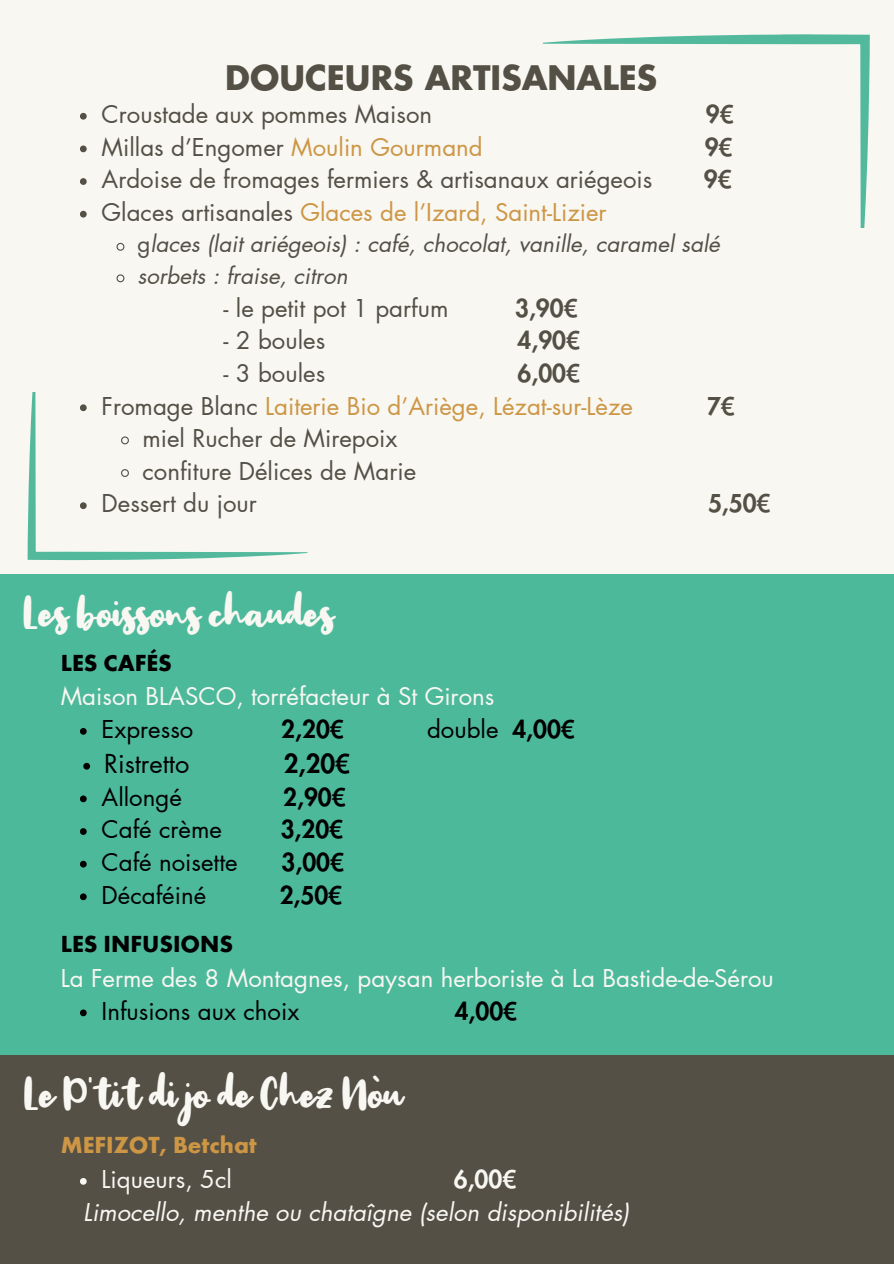
<style>
.page{position:relative;width:894px;height:1264px;background:#fff}
.page>*{position:absolute;margin:0;border:0;box-sizing:border-box;transform-origin:0 0}
.t1{font:45px "Big Snow";color:#f8f7f2}
.t2{font:700 33px "Futura LT Pro";color:#545046}
.t3{font:25.5px "Futura LT Pro";color:#000}
.t4{font:800 25.5px "Futura LT Pro";color:#000}
.t5{font:24px "Futura LT Pro";color:#545046}
.t6{font:24px/34.8px "Futura LT Pro";color:#f8f7f2}
.t7{font:24px "Futura LT Pro";color:#cd9645}
.t8{font:24px "Futura LT Pro";color:#000}
.t9{font:italic 24px "Futura LT Pro";color:#f8f7f2}
.t10{font:800 24px "Futura LT Pro";color:#000}
.t11{font:800 24px "Futura LT Pro";color:#545046}
.t12{font:24px "Futura T Bold";color:#cd9645}
.t13{font:800 24px "Futura LT Pro";color:#f8f7f2}
.t14{font:italic 22.5px "Futura LT Pro";color:#545046}
.s1{color:#cd9645}
.s2{color:#545046}
.s3{font-style:normal}
.s4{font-family:"Futura T Bold";color:#000}
.s5{font-weight:800}
</style>
<div class="page">
<div style="left:0;top:0;width:893px;height:1263px;background:#f8f7f2"></div>
<div style="left:0;top:1051px;width:893px;height:212px;background:#545046"></div>
<div style="left:0;top:574px;width:893px;height:480px;background:#4db99b"></div>
<svg style="left:80px;top:728px;width:7px;height:6px"></svg>
<svg style="left:83px;top:762px;width:7px;height:7px"></svg>
<svg style="left:80px;top:795px;width:7px;height:7px"></svg>
<svg style="left:80px;top:828px;width:7px;height:6px"></svg>
<svg style="left:80px;top:860px;width:7px;height:7px"></svg>
<svg style="left:80px;top:893px;width:7px;height:7px"></svg>
<svg style="left:80px;top:1009px;width:7px;height:7px"></svg>
<svg style="left:28px;top:392px;width:265px;height:168px"></svg>
<svg style="left:568px;top:34px;width:301px;height:194px"></svg>
<svg style="left:542px;top:41px;width:228px;height:187px"></svg>
<svg style="left:80px;top:113px;width:7px;height:7px"></svg>
<svg style="left:80px;top:145px;width:7px;height:7px"></svg>
<svg style="left:80px;top:178px;width:7px;height:7px"></svg>
<svg style="left:80px;top:211px;width:7px;height:6px"></svg>
<svg style="left:116px;top:242px;width:9px;height:9px"></svg>
<svg style="left:116px;top:274px;width:9px;height:9px"></svg>
<svg style="left:80px;top:404px;width:7px;height:7px"></svg>
<svg style="left:113px;top:392px;width:195px;height:162px"></svg>
<svg style="left:80px;top:502px;width:7px;height:7px"></svg>
<svg style="left:80px;top:1178px;width:7px;height:6px"></svg>
<h3 class="t2" style="left:225px;top:63px;width:433px">DOUCEURS ARTISANALES</h3>
<p class="t5" style="left:102px;top:103px;width:332px">Croustade aux pommes Maison</p>
<p class="t11" style="left:705px;top:103px;width:29px">9€</p>
<p class="t5" style="left:102px;top:136px;width:382px">Millas d’Engomer <span class="s1">Moulin Gourmand</span></p>
<p class="t11" style="left:704px;top:136px;width:29px">9€</p>
<p class="t5" style="left:102px;top:168px;width:552px">Ardoise de fromages fermiers &amp; artisanaux ariégeois</p>
<p class="t11" style="left:703px;top:168px;width:29px">9€</p>
<h4 class="t7" style="left:102px;top:201px;width:506px"><span class="s2">Glaces artisanales</span> Glaces de l’Izard, Saint-Lizier</h4>
<p class="t14" style="left:137px;top:234px;width:584px"><span class="s3">g</span>laces (lait ariégeois) : café, chocolat, vanille, caramel salé</p>
<h1 class="t14" style="left:137px;top:265px;width:212px">sorbets : fraise, citron</h1>
<h4 class="t5" style="left:223px;top:297px;width:226px">- le petit pot 1 parfum</h4>
<h4 class="t11" style="left:515px;top:297px;width:64px">3,90€</h4>
<h4 class="t5" style="left:223px;top:329px;width:103px">- 2 boules</h4>
<h4 class="t11" style="left:517px;top:329px;width:64px">4,90€</h4>
<h4 class="t5" style="left:223px;top:362px;width:103px">- 3 boules</h4>
<h4 class="t11" style="left:517px;top:362px;width:64px">6,00€</h4>
<p class="t7" style="left:102px;top:395px;width:532px"><span class="s2">Fromage Blanc</span> Laiterie Bio d’Ariège, Lézat-sur-Lèze</p>
<p class="t11" style="left:706px;top:395px;width:29px">7€</p>
<p class="t5" style="left:142px;top:427px;width:256px">miel Rucher de Mirepoix</p>
<p class="t5" style="left:142px;top:460px;width:275px">confiture Délices de Marie</p>
<p class="t5" style="left:102px;top:492px;width:157px">Dessert du jour</p>
<p class="t11" style="left:707px;top:492px;width:64px">5,50€</p>
<p class="t1" style="left:24px;top:585px;width:312px">Les boissons chaudes</p>
<h2 class="t6" style="left:61px;top:645px;width:435px"><span class="s4">LES CAFÉS<br></span>Maison BLASCO, torréfacteur à St Girons</h2>
<p class="t8" style="left:102px;top:718px;width:93px">Expresso</p>
<p class="t10" style="left:281px;top:718px;width:64px">2,20€</p>
<p class="t8" style="left:427px;top:718px;width:149px">double <span class="s5">4,00€</span></p>
<p class="t3" style="left:104px;top:752px;width:87px">Ristretto</p>
<p class="t4" style="left:283px;top:752px;width:68px">2,20€</p>
<p class="t8" style="left:102px;top:785px;width:82px">Allongé</p>
<p class="t10" style="left:283px;top:785px;width:64px">2,90€</p>
<p class="t8" style="left:102px;top:818px;width:122px">Café crème</p>
<p class="t10" style="left:280px;top:818px;width:64px">3,20€</p>
<p class="t8" style="left:102px;top:851px;width:137px">Café noisette</p>
<p class="t10" style="left:281px;top:851px;width:64px">3,00€</p>
<p class="t8" style="left:102px;top:883px;width:106px">Décaféiné</p>
<p class="t10" style="left:279px;top:883px;width:64px">2,50€</p>
<h4 class="t6" style="left:61px;top:926px;width:714px"><span class="s4">LES INFUSIONS<br></span>La Ferme des 8 Montagnes, paysan herboriste à La Bastide-de-Sérou</h4>
<p class="t8" style="left:102px;top:999px;width:199px">Infusions aux choix</p>
<p class="t10" style="left:454px;top:999px;width:64px">4,00€</p>
<p class="t1" style="left:25px;top:1066px;width:380px">Le P’tit dijo de Chez Nòu</p>
<p class="t12" style="left:61px;top:1135px;width:197px">MEFIZOT, Betchat</p>
<h4 class="t6" style="left:102px;top:1162px;width:132px">Liqueurs, 5cl</h4>
<h4 class="t13" style="left:453px;top:1168px;width:64px">6,00€</h4>
<p class="t9" style="left:83px;top:1200px;width:547px">Limocello, menthe ou chataîgne (selon disponibilités)</p>
</div>
